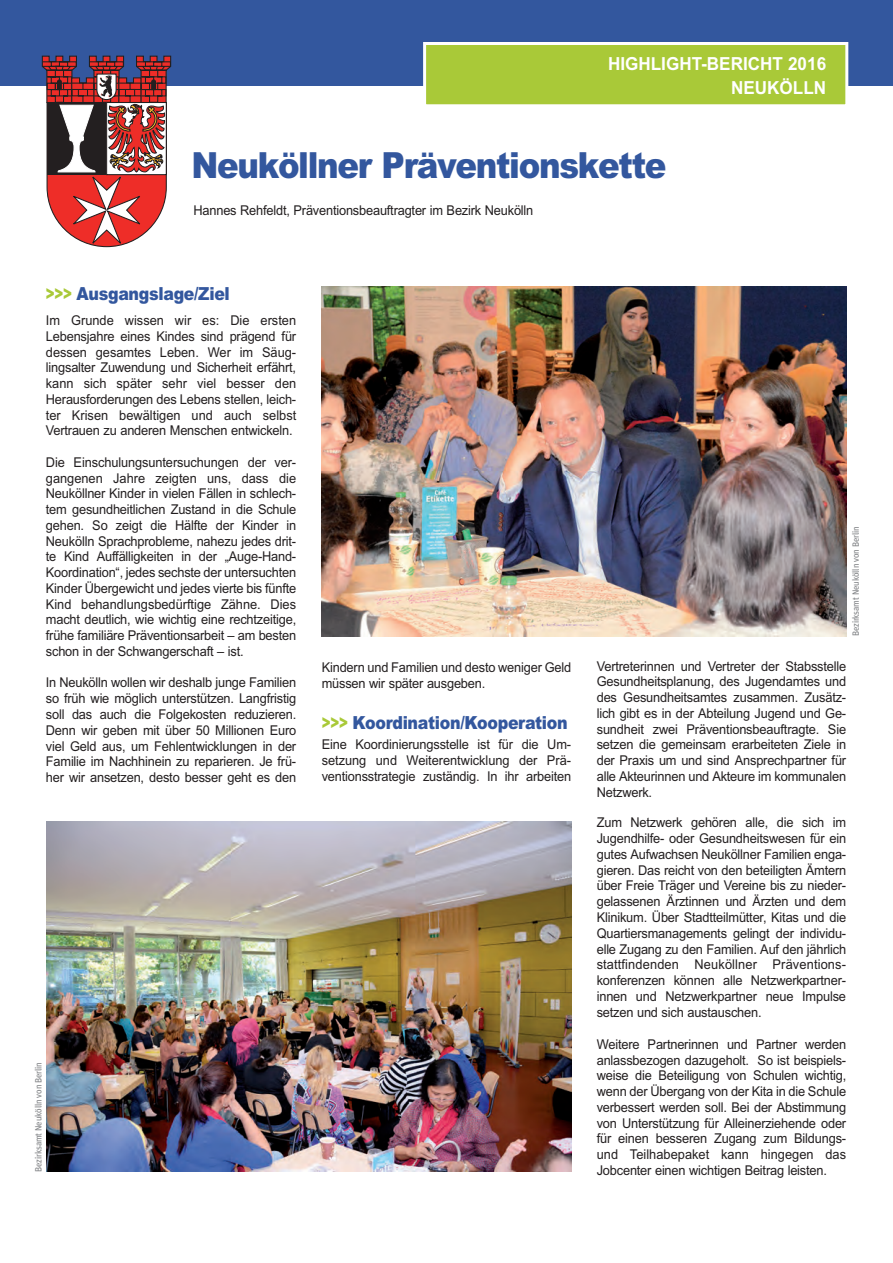
<style>
.page{position:relative;width:893px;height:1263px;background:#fff}
.page>*{position:absolute;margin:0;border:0;box-sizing:border-box;transform-origin:0 0}
.t1{font:900 36px "Arial";letter-spacing:-.04em;color:#33579e;scale:.9 1}
.t2{font:900 18px "Arial";letter-spacing:-.02em;color:#33579e;scale:.88 1}
.t3{font:700 18px/24px "Arial";color:#fff;text-align:right;scale:.95 1}
.t4{font:13.5px/15.8px "Arial";letter-spacing:-.015em;color:#231f20;text-align:justify;scale:.95 1}
.t5{font:9px "Meta Plus";letter-spacing:-.015em;color:#808285;scale:.95 1}
.s1{color:#a9c938}
</style>
<div class="page">
<div style="left:0;top:0;width:893px;height:85px;background:#33579e"></div>
<div style="left:425px;top:43px;width:422px;height:63px;background:#a9c938"></div>
<div style="left:423px;top:42px;width:425px;height:65px;border:3px solid #fff"></div>
<svg style="left:41px;top:55px;width:131px;height:193px"></svg>
<img style="left:47px;top:821px;width:524px;height:350px">
<img style="left:322px;top:286px;width:524px;height:350px">
<h2 class="t3" style="left:608px;top:52px;width:231px">HIGHLIGHT-BERICHT 2016<br>NEUKÖLLN</h2>
<h1 class="t1" style="left:191px;top:146px;width:529px">Neuköllner Präventionskette</h1>
<p class="t4" style="left:193px;top:202px;width:359px">Hannes Rehfeldt, Präventionsbeauftragter im Bezirk Neukölln</p>
<h2 class="t2" style="left:46px;top:283px;width:211px"><span class="s1">&gt;&gt;&gt;</span> Ausgangslage/Ziel</h2>
<p class="t4" style="left:46px;top:312px;width:265px">Im Grunde wissen wir es: Die ersten Lebensjahre eines Kindes sind prägend für dessen gesamtes Leben. Wer im Säug&shy;lingsalter Zuwendung und Sicherheit erfährt, kann sich später sehr viel besser den Herausforderungen des Lebens stellen, leich&shy;ter Krisen bewältigen und auch selbst Vertrauen zu anderen Menschen entwickeln.</p>
<p class="t4" style="left:46px;top:454px;width:265px">Die Einschulungsuntersuchungen der ver&shy;gangenen Jahre zeigten uns, dass die Neuköllner Kinder in vielen Fällen in schlech&shy;tem gesundheitlichen Zustand in die Schule gehen. So zeigt die Hälfte der Kinder in Neukölln Sprachprobleme, nahezu jedes drit&shy;te Kind Auffälligkeiten in der „Auge-Hand-Koordination“, jedes sechste der untersuchten Kinder Übergewicht und jedes vierte bis fünfte Kind behandlungsbedürftige Zähne. Dies macht deutlich, wie wichtig eine rechtzeitige, frühe familiäre Präventionsarbeit – am besten schon in der Schwangerschaft – ist.</p>
<p class="t4" style="left:46px;top:675px;width:265px">In Neukölln wollen wir deshalb junge Familien so früh wie möglich unterstützen. Langfristig soll das auch die Folgekosten reduzieren.<br>Denn wir geben mit über 50 Millionen Euro viel Geld aus, um Fehlentwicklungen in der Familie im Nachhinein zu reparieren. Je frü&shy;her wir ansetzen, desto besser geht es den</p>
<p class="t4" style="left:322px;top:660px;width:264px">Kindern und Familien und desto weniger Geld müssen wir später ausgeben.</p>
<h2 class="t2" style="left:322px;top:713px;width:281px"><span class="s1">&gt;&gt;&gt;</span> Koordination/Kooperation</h2>
<p class="t4" style="left:322px;top:737px;width:264px">Eine Koordinierungsstelle ist für die Um&shy;setzung und Weiterentwicklung der Prä&shy;ventionsstrategie zuständig. In ihr arbeiten</p>
<p class="t5" style="left:33px;top:1172px;width:117px;rotate:-90deg">Bezirksamt Neukölln von Berlin</p>
<p class="t5" style="left:850px;top:636px;width:117px;rotate:-90deg">Bezirksamt Neukölln von Berlin</p>
<p class="t4" style="left:597px;top:658px;width:264px">Vertreterinnen und Vertreter der Stabsstelle Gesundheitsplanung, des Jugendamtes und des Gesundheitsamtes zusammen. Zusätz&shy;lich gibt es in der Abteilung Jugend und Ge&shy;sundheit zwei Präventions beauftragte. Sie set zen die gemeinsam erarbeiteten Ziele in der Praxis um und sind Ansprechpartner für alle Akteurinnen und Akteure im kommunalen Netzwerk.</p>
<p class="t4" style="left:597px;top:815px;width:264px">Zum Netzwerk gehören alle, die sich im Jugendhilfe- oder Gesundheitswesen für ein gutes Aufwachsen Neuköllner Familien enga&shy;gieren. Das reicht von den beteiligten Ämtern über Freie Träger und Vereine bis zu nieder&shy;gelassenen Ärztinnen und Ärzten und dem Klinikum. Über Stadtteilmütter, Kitas und die Quartiersmanagements gelingt der individu&shy;elle Zugang zu den Familien. Auf den jährlich stattfindenden Neuköllner Präventions&shy;konferenzen können alle Netzwerkpartne r&shy;innen und Netzwerkpartner neue Impulse setzen und sich austauschen.</p>
<p class="t4" style="left:597px;top:1036px;width:264px">Weitere Partnerinnen und Partner werden anlassbezogen dazugeholt. So ist beispiels&shy;weise die Beteiligung von Schulen wichtig, wenn der Übergang von der Kita in die Schule verbessert werden soll. Bei der Abstimmung von Unterstützung für Alleinerziehende oder für einen besseren Zugang zum Bildungs&shy;und Teilhabepaket kann hingegen das Jobcenter einen wichtigen Beitrag leisten.</p>
</div>
